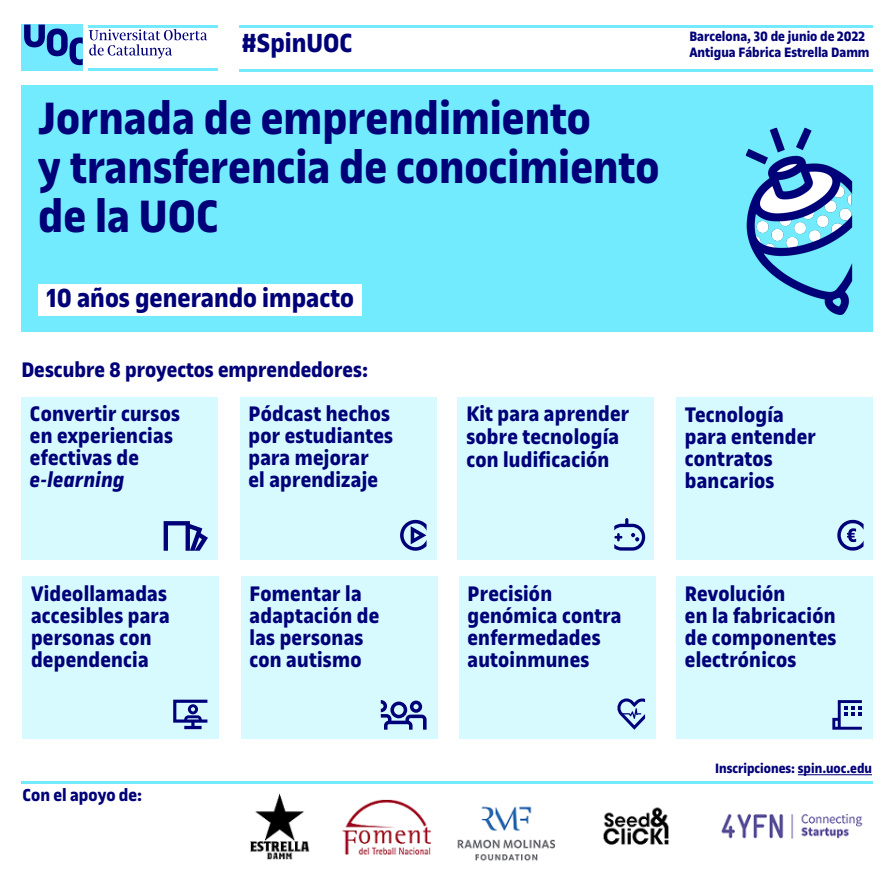
<style>
.page{position:relative;width:894px;height:878px;background:#fff}
.page>*{position:absolute;margin:0;border:0;box-sizing:border-box;transform-origin:0 0}
.t1{font:700 48.5px/48.5px "UOC Sans";color:#000078}
.t2{font:700 28px "UOC Sans";color:#000078}
.t3{font:700 22.5px/22px "UOC Sans";letter-spacing:.01em;color:#000078}
.t4{font:italic 700 22.5px "UOC Sans";letter-spacing:.01em;color:#000078}
.t5{font:700 18.5px "UOC Sans";color:#000078}
.t6{font:700 14.5px/16px "UOC Sans";color:#000078}
</style>
<div class="page">
<div style="left:21px;top:86px;width:851px;height:246px;background:#73ebff"></div>
<div style="left:38px;top:284px;width:324px;height:32px;background:#fff"></div>
<hr style="left:88px;top:25px;width:130px;height:2px;background:#73eaff">
<div style="left:21px;top:25px;width:62px;height:46px;background:#73eaff"></div>
<svg style="left:24px;top:25px;width:59px;height:40px"></svg>
<hr style="left:88px;top:68px;width:130px;height:3px;background:#73eaff">
<svg style="left:89px;top:29px;width:118px;height:30px"></svg>
<hr style="left:239px;top:25px;width:633px;height:2px;background:#73eaff">
<hr style="left:239px;top:69px;width:633px;height:2px;background:#73eaff">
<div style="left:21px;top:397px;width:197px;height:162px;background:#d6faff"></div>
<div style="left:240px;top:397px;width:196px;height:162px;background:#d6faff"></div>
<div style="left:457px;top:397px;width:197px;height:162px;background:#d6faff"></div>
<div style="left:676px;top:397px;width:196px;height:162px;background:#d6faff"></div>
<div style="left:676px;top:576px;width:196px;height:163px;background:#d6faff"></div>
<div style="left:458px;top:576px;width:197px;height:162px;background:#d6faff"></div>
<div style="left:241px;top:576px;width:196px;height:162px;background:#d6faff"></div>
<div style="left:22px;top:576px;width:197px;height:162px;background:#d6faff"></div>
<hr style="left:797px;top:774px;width:74px;height:1px;background:#000078">
<svg style="left:163px;top:521px;width:45px;height:30px"></svg>
<svg style="left:380px;top:700px;width:46px;height:29px"></svg>
<svg style="left:617px;top:698px;width:27px;height:31px"></svg>
<svg style="left:173px;top:699px;width:34px;height:30px"></svg>
<svg style="left:837px;top:520px;width:26px;height:30px"></svg>
<svg style="left:614px;top:518px;width:31px;height:32px"></svg>
<svg style="left:832px;top:700px;width:29px;height:29px"></svg>
<img style="left:250px;top:793px;width:613px;height:68px">
<hr style="left:21px;top:781px;width:851px;height:3px;background:#73eaff">
<svg style="left:400px;top:520px;width:26px;height:31px"></svg>
<img style="left:745px;top:127px;width:108px;height:188px">
<p class="t2" style="left:242px;top:27px;width:112px">#SpinUOC</p>
<h1 class="t1" style="left:38px;top:95px;width:622px">Jornada de emprendimiento<br>y transferencia de conocimiento de la UOC</h1>
<p class="t2" style="left:47px;top:282px;width:308px">10 años generando impacto</p>
<p class="t3" style="left:21px;top:359px;width:348px">Descubre 8 proyectos emprendedores:</p>
<p class="t6" style="left:689px;top:28px;width:182px">Barcelona, 30 de junio de 2022<br>Antigua Fábrica Estrella Damm</p>
<p class="t3" style="left:30px;top:403px;width:151px">Convertir cursos en experiencias efectivas de</p>
<p class="t4" style="left:30px;top:467px;width:96px">e-learning</p>
<p class="t3" style="left:31px;top:582px;width:140px">Videollamadas accesibles para personas con dependencia</p>
<p class="t5" style="left:23px;top:784px;width:121px">Con el apoyo de:</p>
<p class="t3" style="left:248px;top:403px;width:146px">Pódcast hechos por estudiantes para mejorar<br>el aprendizaje</p>
<p class="t3" style="left:466px;top:402px;width:164px;line-height:23px">Kit para aprender sobre tecnología con ludificación</p>
<p class="t3" style="left:684px;top:403px;width:133px">Tecnología para entender contratos bancarios</p>
<p class="t3" style="left:249px;top:582px;width:131px">Fomentar la adaptación de las personas con autismo</p>
<p class="t3" style="left:467px;top:583px;width:155px">Precisión genómica contra enfermedades autoinmunes</p>
<p class="t3" style="left:684px;top:582px;width:153px">Revolución<br>en la fabricación de componentes electrónicos</p>
<p class="t6" style="left:714px;top:760px;width:158px">Inscripciones: spin.uoc.edu</p>
</div>
